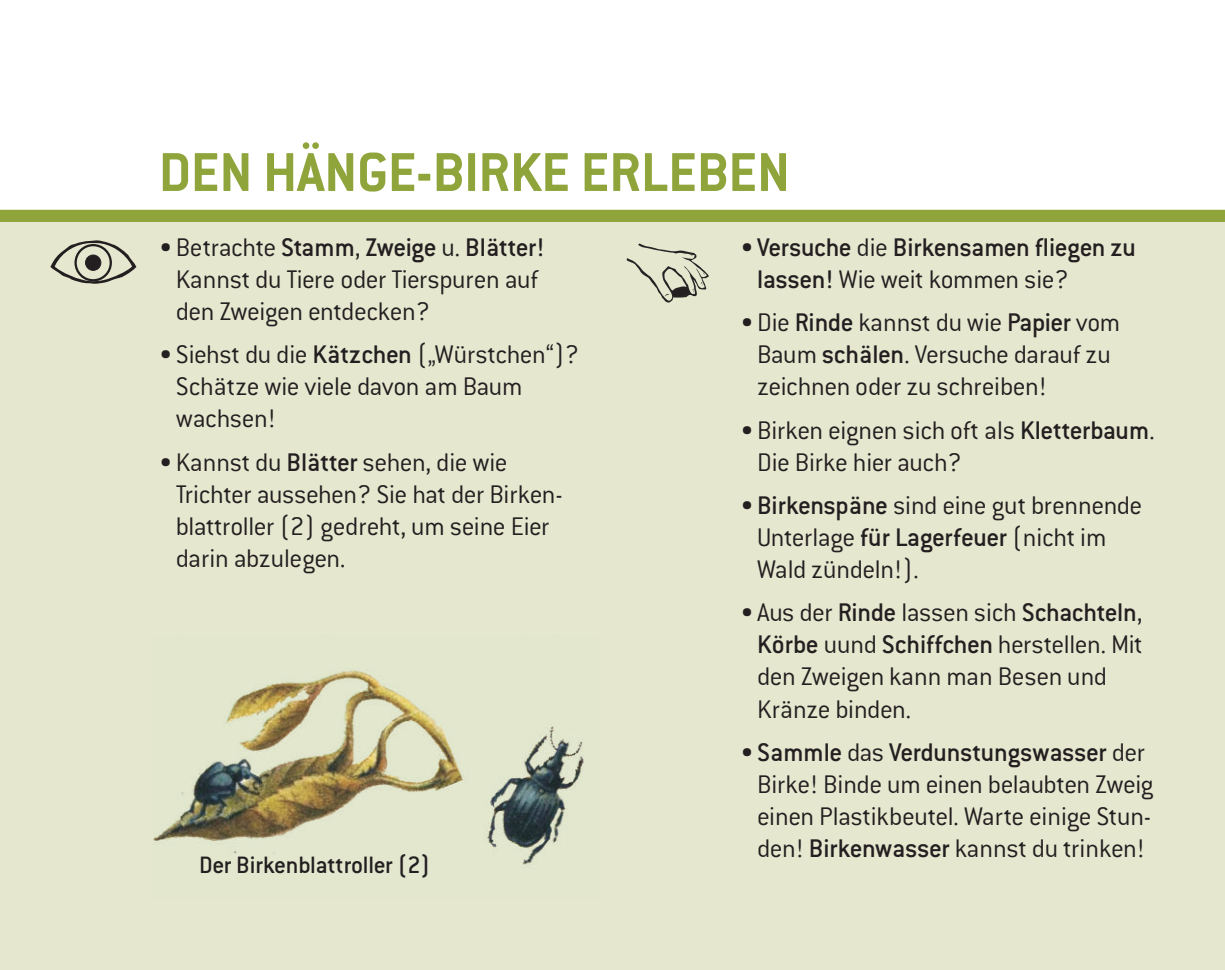
<style>
.page{position:relative;width:1225px;height:970px;background:#fff}
.page>*{position:absolute;margin:0;border:0;box-sizing:border-box;transform-origin:0 0}
.t1{font:60px "Conduit ITCTT Bold";color:#90a43c}
.t2{font:28px/32px "Conduit ITCTT Light";letter-spacing:-.015em;color:#231f20}
.t3{font:28px "Conduit Md ITCTT Medium";letter-spacing:-.015em;color:#231f20}
.t4{font:26px "Conduit Md ITCTT Medium";letter-spacing:-.015em;color:#231f20}
.s1{font-family:"Conduit ITCTT Light"}
.s2{font-family:"Conduit Md ITCTT Medium"}
</style>
<div class="page">
<div style="left:0;top:210px;width:1225px;height:759px;background:#e5e7cf"></div>
<div style="left:0;top:210px;width:1225px;height:11px;background:#90a43c"></div>
<svg style="left:50px;top:240px;width:86px;height:44px"></svg>
<div style="left:86px;top:255px;width:15px;height:15px;background:#231f20;border-radius:50%"></div>
<div style="left:85px;top:255px;width:16px;height:15px;border:1px solid #231f20;border-radius:50%"></div>
<svg style="left:627px;top:243px;width:81px;height:59px"></svg>
<img style="left:154px;top:669px;width:430px;height:200px">
<h1 class="t1" style="left:159px;top:135px;width:633px">DEN HÄNGE-BIRKE ERLEBEN</h1>
<p class="t3" style="left:159px;top:230px;width:388px"><span class="s1">•Betrachte</span> Stamm<span class="s1">,</span> Zweige <span class="s1">u.</span> Blätter!</p>
<p class="t2" style="left:176px;top:262px;width:364px">Kannst du Tiere oder Tierspuren auf den Zweigen entdecken?</p>
<p class="t2" style="left:176px;top:337px;width:405px;text-indent:-17px">•Siehst du die <span class="s2">Kätzchen</span> („Würstchen“)?<br>Schätze wie viele davon am Baum wachsen!</p>
<p class="t2" style="left:176px;top:445px;width:388px;text-indent:-17px">•Kannst du <span class="s2">Blätter</span> sehen, die wie<br>Trichter aussehen? Sie hat der Birken&shy;blattroller (2) gedreht, um seine Eier darin abzulegen.</p>
<p class="t4" style="left:199px;top:849px;width:233px">Der Birkenblattroller (2)</p>
<p class="t3" style="left:740px;top:230px;width:397px"><span class="s1">•</span>Versuche <span class="s1">die</span> Birkensamen fliegen zu</p>
<p class="t2" style="left:757px;top:262px;width:313px"><span class="s2">lassen!</span> Wie weit kommen sie?</p>
<p class="t2" style="left:757px;top:305px;width:365px;text-indent:-17px">•Die <span class="s2">Rinde</span> kannst du wie <span class="s2">Papier</span> vom<br>Baum <span class="s2">schälen</span>. Versuche darauf zu zeichnen oder zu schreiben!</p>
<p class="t2" style="left:757px;top:413px;width:399px;text-indent:-17px">•Birken eignen sich oft als <span class="s2">Kletterbaum</span>.<br>Die Birke hier auch?</p>
<p class="t2" style="left:757px;top:488px;width:387px;text-indent:-17px">•<span class="s2">Birkenspäne</span> sind eine gut brennende<br>Unterlage <span class="s2">für Lagerfeuer</span> (nicht im<br>Wald zündeln!).</p>
<p class="t2" style="left:757px;top:595px;width:387px;text-indent:-17px">•Aus der <span class="s2">Rinde</span> lassen sich <span class="s2">Schachteln</span>,<br><span class="s2">Körbe</span> uund <span class="s2">Schiffchen</span> herstellen. Mit den Zweigen kann man Besen und<br>Kränze binden.</p>
<p class="t3" style="left:740px;top:734px;width:406px"><span class="s1">•</span>Sammle <span class="s1">das</span> Verdunstungswasser <span class="s1">der</span></p>
<p class="t2" style="left:757px;top:767px;width:398px;text-align:justify">Birke! Binde um einen belaubten Zweig einen Plastikbeutel. Warte einige Stun&shy;den! <span class="s2">Birkenwasser</span> kannst du trinken!</p>
</div>
